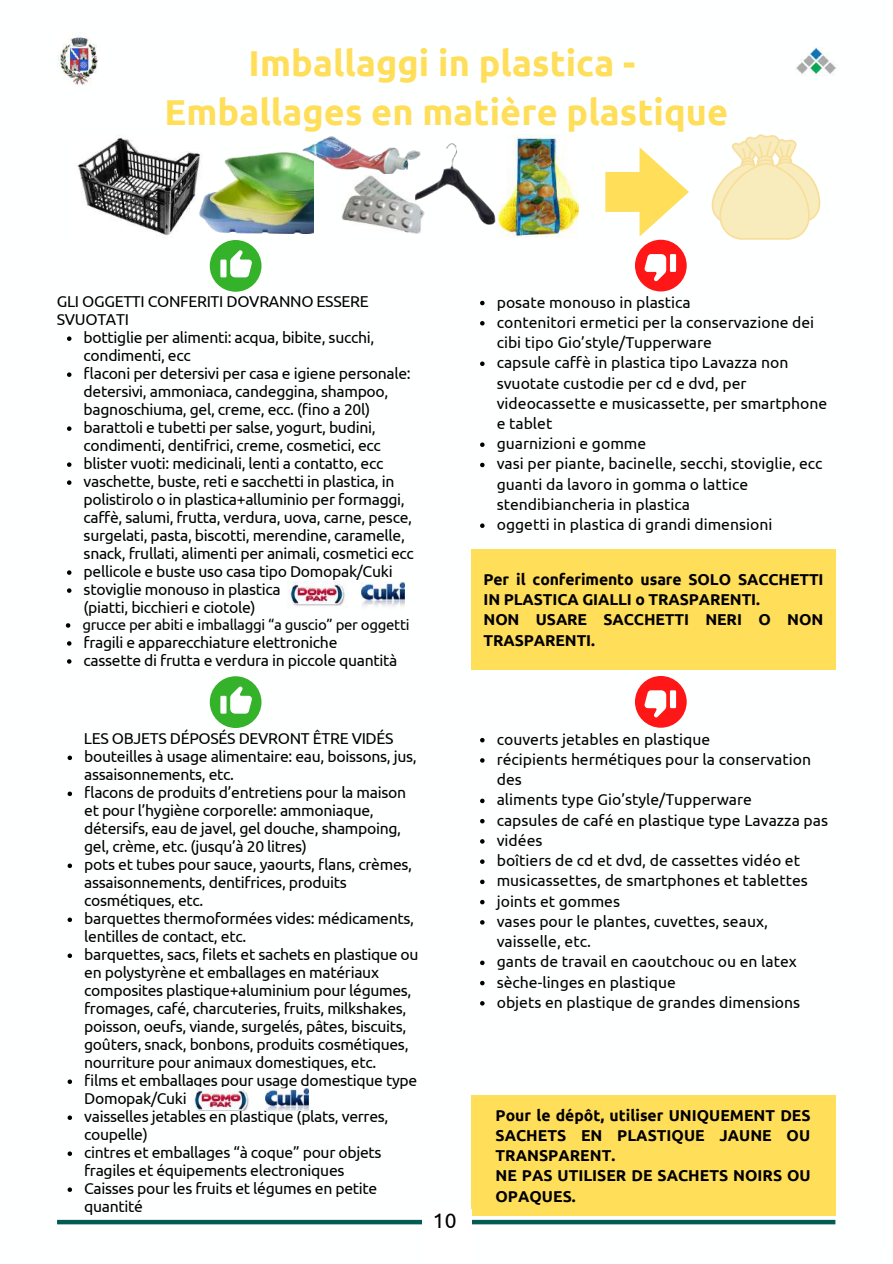
<style>
.page{position:relative;width:893px;height:1264px;background:#fff}
.page>*{position:absolute;margin:0;border:0;box-sizing:border-box;transform-origin:0 0}
.t1{font:700 36px/49.5px "Ubuntu";letter-spacing:.005em;color:#ffde59;text-align:center}
.t2{font:21px "Ubuntu";color:#000}
.t3{font:15.75px/18px "Ubuntu";letter-spacing:-.02em;color:#000}
.t4{font:15.75px/20.2px "Ubuntu";color:#000}
.t5{font:700 15.75px/20.2px "Ubuntu";color:#000}
.t6{font:15px "Ubuntu";letter-spacing:-.02em;color:#000}
</style>
<div class="page">
<svg style="left:68px;top:755px;width:4px;height:5px"></svg>
<svg style="left:68px;top:791px;width:4px;height:5px"></svg>
<svg style="left:68px;top:863px;width:4px;height:5px"></svg>
<svg style="left:68px;top:917px;width:4px;height:5px"></svg>
<svg style="left:68px;top:953px;width:4px;height:5px"></svg>
<svg style="left:68px;top:1079px;width:4px;height:4px"></svg>
<svg style="left:68px;top:1115px;width:4px;height:4px"></svg>
<svg style="left:68px;top:1151px;width:4px;height:4px"></svg>
<svg style="left:68px;top:1187px;width:4px;height:4px"></svg>
<svg style="left:67px;top:336px;width:4px;height:5px"></svg>
<svg style="left:67px;top:372px;width:4px;height:5px"></svg>
<svg style="left:67px;top:426px;width:4px;height:5px"></svg>
<svg style="left:67px;top:462px;width:4px;height:5px"></svg>
<svg style="left:67px;top:480px;width:4px;height:5px"></svg>
<svg style="left:67px;top:570px;width:4px;height:5px"></svg>
<svg style="left:67px;top:588px;width:4px;height:5px"></svg>
<svg style="left:66px;top:623px;width:4px;height:4px"></svg>
<svg style="left:67px;top:641px;width:4px;height:4px"></svg>
<svg style="left:67px;top:659px;width:4px;height:4px"></svg>
<div style="left:471px;top:1095px;width:364px;height:120px;background:#ffde59"></div>
<div style="left:471px;top:549px;width:364px;height:120px;background:#ffde59"></div>
<div style="left:57px;top:1219px;width:778px;height:5px;background:#045b54"></div>
<div style="left:422px;top:1209px;width:49px;height:53px;background:#fff"></div>
<svg style="left:210px;top:240px;width:51px;height:52px"></svg>
<svg style="left:210px;top:676px;width:51px;height:52px"></svg>
<svg style="left:635px;top:676px;width:51px;height:51px"></svg>
<img style="left:191px;top:1087px;width:117px;height:23px">
<img style="left:287px;top:581px;width:117px;height:26px">
<img style="left:77px;top:138px;width:120px;height:98px">
<img style="left:197px;top:152px;width:117px;height:82px">
<img style="left:298px;top:136px;width:117px;height:38px">
<img style="left:341px;top:175px;width:74px;height:58px">
<img style="left:415px;top:134px;width:163px;height:104px">
<svg style="left:605px;top:147px;width:83px;height:144px"></svg>
<svg style="left:711px;top:134px;width:110px;height:106px"></svg>
<svg style="left:480px;top:301px;width:4px;height:4px"></svg>
<svg style="left:480px;top:321px;width:4px;height:4px"></svg>
<svg style="left:480px;top:361px;width:4px;height:5px"></svg>
<svg style="left:480px;top:442px;width:4px;height:5px"></svg>
<svg style="left:480px;top:463px;width:4px;height:4px"></svg>
<svg style="left:480px;top:523px;width:4px;height:5px"></svg>
<svg style="left:480px;top:738px;width:4px;height:4px"></svg>
<svg style="left:480px;top:758px;width:4px;height:4px"></svg>
<svg style="left:480px;top:798px;width:4px;height:5px"></svg>
<svg style="left:480px;top:819px;width:4px;height:4px"></svg>
<svg style="left:480px;top:839px;width:4px;height:4px"></svg>
<svg style="left:480px;top:859px;width:4px;height:4px"></svg>
<svg style="left:480px;top:879px;width:4px;height:5px"></svg>
<svg style="left:480px;top:899px;width:4px;height:5px"></svg>
<svg style="left:480px;top:920px;width:4px;height:4px"></svg>
<svg style="left:480px;top:960px;width:4px;height:5px"></svg>
<svg style="left:480px;top:980px;width:4px;height:5px"></svg>
<svg style="left:480px;top:1001px;width:4px;height:4px"></svg>
<img style="left:57px;top:37px;width:41px;height:48px">
<img style="left:795px;top:47px;width:43px;height:29px">
<h1 class="t1" style="left:164px;top:38px;width:565px">Imballaggi in plastica -<br>Emballages en matière plastique</h1>
<p class="t3" style="left:57px;top:292px;width:313px">GLI OGGETTI CONFERITI DOVRANNO ESSERE<br>SVUOTATI</p>
<p class="t3" style="left:84px;top:328px;width:332px">bottiglie per alimenti: acqua, bibite, succhi, condimenti, ecc<br>flaconi per detersivi per casa e igiene personale: detersivi, ammoniaca, candeggina, shampoo, bagnoschiuma, gel, creme, ecc. (fino a 20l) barattoli e tubetti per salse, yogurt, budini, condimenti, dentifrici, creme, cosmetici, ecc blister vuoti: medicinali, lenti a contatto, ecc vaschette, buste, reti e sacchetti in plastica, in polistirolo o in plastica+alluminio per formaggi, caffè, salumi, frutta, verdura, uova, carne, pesce, surgelati, pasta, biscotti, merendine, caramelle, snack, frullati, alimenti per animali, cosmetici ecc pellicole e buste uso casa tipo Domopak/Cuki stoviglie monouso in plastica</p>
<p class="t6" style="left:82px;top:616px;width:328px">grucce per abiti e imballaggi “a guscio” per oggetti</p>
<p class="t3" style="left:84px;top:633px;width:315px">fragili e apparecchiature elettroniche cassette di frutta e verdura in piccole quantità</p>
<p class="t3" style="left:83px;top:598px;width:174px">(piatti, bicchieri e ciotole)</p>
<p class="t3" style="left:84px;top:729px;width:311px">LES OBJETS DÉPOSÉS DEVRONT ÊTRE VIDÉS</p>
<p class="t3" style="left:84px;top:747px;width:336px">bouteilles à usage alimentaire: eau, boissons, jus, assaisonnements, etc.<br>flacons de produits d’entretiens pour la maison et pour l’hygiène corporelle: ammoniaque, détersifs, eau de javel, gel douche, shampoing, gel, crème, etc. (jusqu’à 20 litres)<br>pots et tubes pour sauce, yaourts, flans, crèmes, assaisonnements, dentifrices, produits cosmétiques, etc.<br>barquettes thermoformées vides: médicaments, lentilles de contact, etc.<br>barquettes, sacs, filets et sachets en plastique ou en polystyrène et emballages en matériaux composites plastique+aluminium pour légumes, fromages, café, charcuteries, fruits, milkshakes, poisson, oeufs, viande, surgelés, pâtes, biscuits, goûters, snack, bonbons, produits cosmétiques, nourriture pour animaux domestiques, etc.<br>films et emballages pour usage domestique type Domopak/Cuki<br>vaisselles jetables en plastique (plats, verres, coupelle)<br>cintres et emballages “à coque” pour objets fragiles et équipements electroniques<br>Caisses pour les fruits et légumes en petite quantité</p>
<h2 class="t2" style="left:433px;top:1207px;width:25px">10</h2>
<p class="t4" style="left:496px;top:291px;width:332px">posate monouso in plastica<br>contenitori ermetici per la conservazione dei cibi tipo Gio’style/Tupperware<br>capsule caffè in plastica tipo Lavazza non svuotate custodie per cd e dvd, per videocassette e musicassette, per smartphone e tablet<br>guarnizioni e gomme<br>vasi per piante, bacinelle, secchi, stoviglie, ecc guanti da lavoro in gomma o lattice stendibiancheria in plastica<br>oggetti in plastica di grandi dimensioni</p>
<p class="t5" style="left:483px;top:569px;width:341px">Per il conferimento usare SOLO SACCHETTI<br>IN PLASTICA GIALLI o TRASPARENTI.<br>NON USARE SACCHETTI NERI O NON<br>TRASPARENTI.</p>
<p class="t4" style="left:496px;top:728px;width:333px">couverts jetables en plastique<br>récipients hermétiques pour la conservation des<br>aliments type Gio’style/Tupperware<br>capsules de café en plastique type Lavazza pas vidées<br>boîtiers de cd et dvd, de cassettes vidéo et musicassettes, de smartphones et tablettes joints et gommes<br>vases pour le plantes, cuvettes, seaux, vaisselle, etc.<br>gants de travail en caoutchouc ou en latex sèche-linges en plastique<br>objets en plastique de grandes dimensions</p>
<p class="t5" style="left:495px;top:1104px;width:317px">Pour le dépôt, utiliser UNIQUEMENT DES<br>SACHETS EN PLASTIQUE JAUNE OU<br>TRANSPARENT.<br>NE PAS UTILISER DE SACHETS NOIRS OU<br>OPAQUES.</p>
</div>
